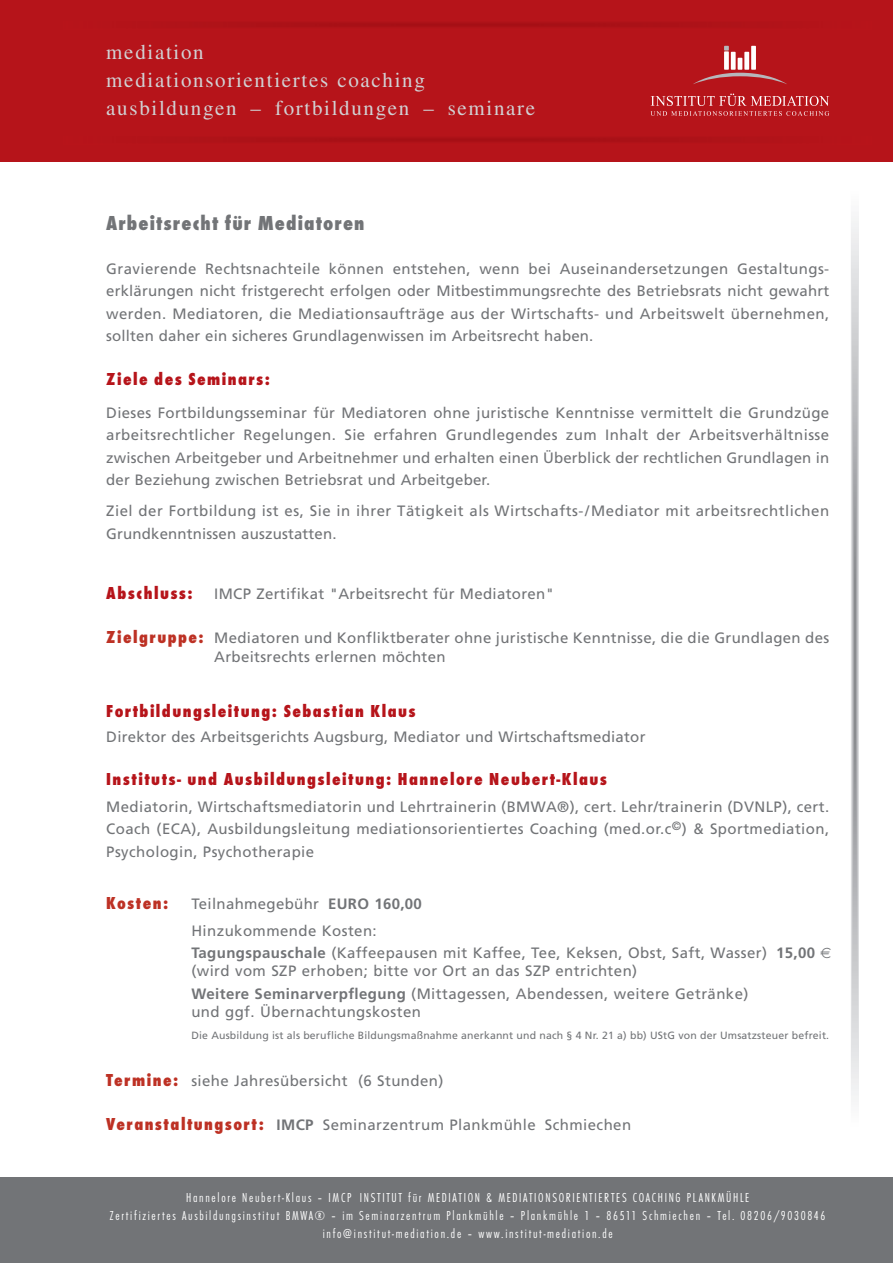
<style>
.page{position:relative;width:893px;height:1263px;background:#fff}
.page>*{position:absolute;margin:0;border:0;box-sizing:border-box;transform-origin:0 0}
.t1{font:21px/28px "Times";letter-spacing:.08em;color:#d1d2d4}
.t2{font:800 21px "Function Cond LH";letter-spacing:.055em;color:#727477}
.t3{font:800 18px "Function Cond LH";letter-spacing:.08em;color:#b6141a}
.t4{font:800 18px "Function Cond LH";letter-spacing:.08em;color:#bd3124}
.t5{font:15px/22.5px "Frutiger";letter-spacing:.025em;color:#727477}
.t6{font:300 13.5px/18px "Function Cond LH";letter-spacing:.125em;color:#fff;text-align:center}
.t7{font:10.5px "Frutiger";letter-spacing:.015em;color:#727477}
.s1{font-family:"Function Cond LH";font-weight:800;font-size:18px;color:#b6141a}
.s2{font-family:"Function Cond LH";font-weight:800;font-size:18px;color:#bd3124}
.s3{font-weight:700}
</style>
<div class="page">
<div style="left:0;top:0;width:893px;height:162px;background:#b6141a"></div>
<hr style="left:738px;top:58px;width:4px;height:12px;background:#fff">
<div style="left:731px;top:52px;width:5px;height:18px;background:#fff"></div>
<div style="left:724px;top:51px;width:5px;height:19px;background:#fff"></div>
<svg style="left:724px;top:46px;width:5px;height:5px"></svg>
<div style="left:751px;top:46px;width:5px;height:24px;background:#fff"></div>
<div style="left:744px;top:52px;width:5px;height:18px;background:#fff"></div>
<svg style="left:693px;top:73px;width:94px;height:11px"></svg>
<svg style="left:650px;top:94px;width:179px;height:22px"></svg>
<div style="left:0;top:1178px;width:893px;height:85px;background:#727477"></div>
<img style="left:851px;top:218px;width:8px;height:882px">
<h1 class="t1" style="left:106px;top:40px;width:430px">mediation<br>mediationsorientiertes coaching ausbildungen – fortbildungen – seminare</h1>
<h1 class="t2" style="left:106px;top:210px;width:260px">Arbeitsrecht für Mediatoren</h1>
<p class="t5" style="left:106px;top:258px;width:724px;text-align:justify">Gravierende Rechtsnachteile können entstehen, wenn bei Auseinandersetzungen Gestaltungs&shy;erklärungen nicht fristgerecht erfolgen oder Mitbestimmungsrechte des Betriebsrats nicht gewahrt werden. Mediatoren, die Mediationsaufträge aus der Wirtschafts- und Arbeitswelt übernehmen, sollten daher ein sicheres Grundlagenwissen im Arbeitsrecht haben.</p>
<p class="t3" style="left:106px;top:368px;width:165px">Ziele des Seminars:</p>
<p class="t5" style="left:106px;top:402px;width:724px;text-align:justify">Dieses Fortbildungsseminar für Mediatoren ohne juristische Kenntnisse vermittelt die Grundzüge arbeitsrechtlicher Regelungen. Sie erfahren Grundlegendes zum Inhalt der Arbeitsverhältnisse zwischen Arbeitgeber und Arbeitnehmer und erhalten einen Überblick der rechtlichen Grundlagen in der Beziehung zwischen Betriebsrat und Arbeitgeber.</p>
<p class="t5" style="left:106px;top:501px;width:724px">Ziel der Fortbildung ist es, Sie in ihrer Tätigkeit als Wirtschafts-/Mediator mit arbeitsrechtlichen<br>Grundkenntnissen auszustatten.</p>
<p class="t5" style="left:106px;top:584px;width:449px"><span class="s1">Abschluss:</span> IMCP Zertifikat "Arbeitsrecht für Mediatoren"</p>
<p class="t5" style="left:214px;top:629px;width:616px;line-height:18.9px;text-indent:-108px"><span class="s2">Zielgruppe:</span> Mediatoren und Konfliktberater ohne juristische Kenntnisse, die die Grundlagen des<br>Arbeitsrechts erlernen möchten</p>
<p class="t3" style="left:106px;top:700px;width:311px">Fortbildungsleitung: Sebastian Klaus</p>
<p class="t5" style="left:106px;top:726px;width:541px">Direktor des Arbeitsgerichts Augsburg, Mediator und Wirtschaftsmediator</p>
<p class="t3" style="left:106px;top:768px;width:502px">Instituts- und Ausbildungsleitung: Hannelore Neubert-Klaus</p>
<p class="t5" style="left:106px;top:796px;width:724px;text-align:justify">Mediatorin, Wirtschaftsmediatorin und Lehrtrainerin (BMWA®), cert. Lehr/trainerin (DVNLP), cert.<br>Coach (ECA), Ausbildungsleitung mediationsorientiertes Coaching (med.or.c<sup>©</sup>) &amp; Sportmediation, Psychologin, Psychotherapie</p>
<p class="t4" style="left:106px;top:892px;width:64px">Kosten:</p>
<p class="t5" style="left:191px;top:891px;width:232px;line-height:27.5px">Teilnahmegebühr <span class="s3">EURO 160,00<br></span>Hinzukommende Kosten:</p>
<p class="t5" style="left:191px;top:945px;width:625px;line-height:18px"><span class="s3">Tagungspauschale</span> (Kaffeepausen mit Kaffee, Tee, Keksen, Obst, Saft, Wasser) <span class="s3">15,00 </span>(wird vom SZP erhoben; bitte vor Ort an das SZP entrichten)</p>
<p class="t5" style="left:191px;top:986px;width:559px;line-height:18px"><span class="s3">Weitere Seminarverpflegung</span> (Mittagessen, Abendessen, weitere Getränke) und ggf. Übernachtungskosten</p>
<p class="t7" style="left:191px;top:1031px;width:639px">Die Ausbildung ist als berufliche Bildungsmaßnahme anerkannt und nach § 4 Nr. 21 a) bb) UStG von der Umsatzsteuer befreit.</p>
<p class="t5" style="left:106px;top:1071px;width:339px"><span class="s2">Termine:</span> siehe Jahresübersicht (6 Stunden)</p>
<p class="t5" style="left:106px;top:1114px;width:526px"><span class="s2">Veranstaltungsort:</span> <span class="s3">IMCP</span> Seminarzentrum Plankmühle Schmiechen</p>
<p class="t6" style="left:110px;top:1188px;width:717px">Hannelore Neubert-Klaus – IMCP INSTITUT für MEDIATION &amp; MEDIATIONSORIENTIERTES COACHING PLANKMÜHLE<br>Zertifiziertes Ausbildungsinstitut BMWA® – im Seminarzentrum Plankmühle – Plankmühle 1 – 86511 Schmiechen – Tel. 08206/9030846 info@institut-mediation.de – www.institut-mediation.de</p>
</div>
